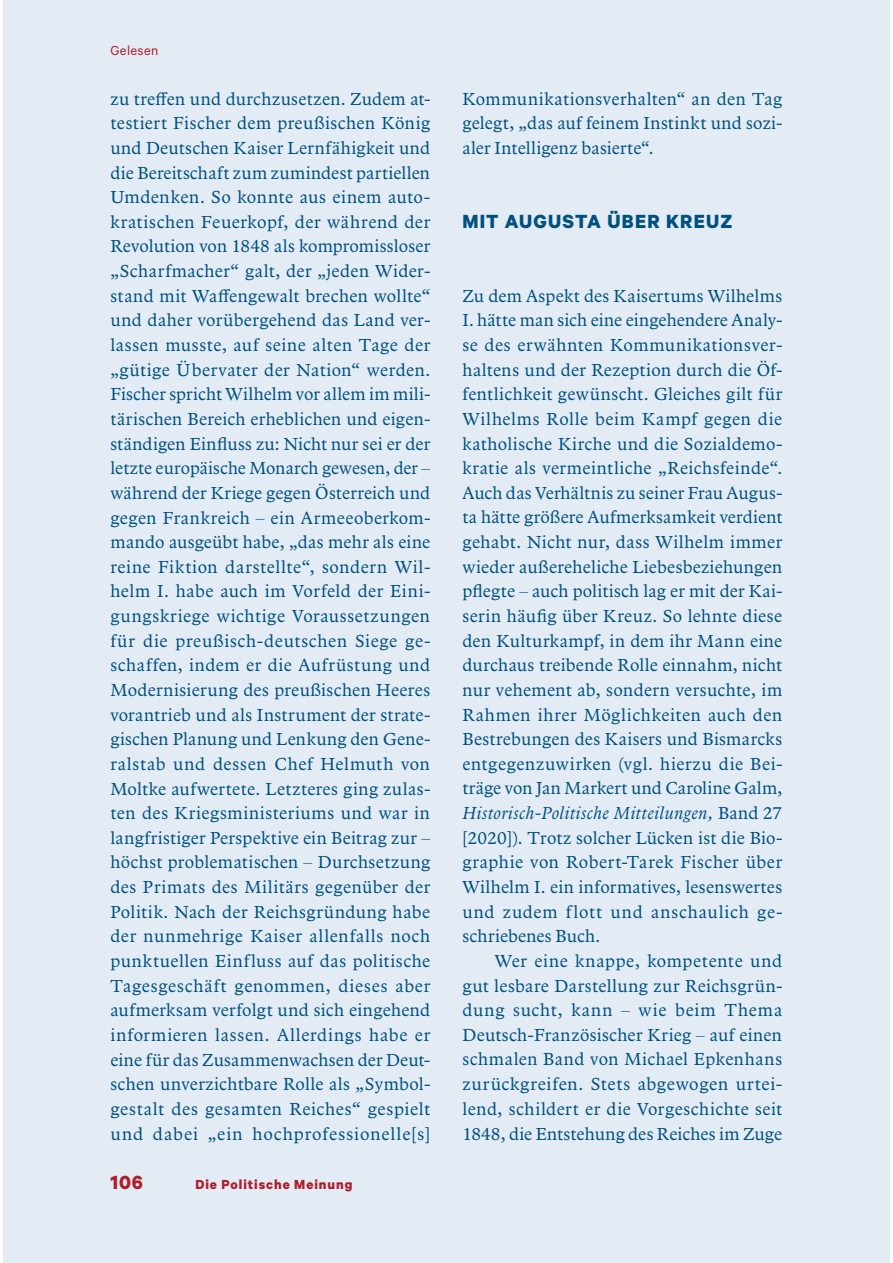
<style>
.page{position:relative;width:893px;height:1263px;background:#fff}
.page>*{position:absolute;margin:0;border:0;box-sizing:border-box;transform-origin:0 0}
.t1{font:700 21.45px "Calibre";letter-spacing:.055em;color:#005081}
.t2{font:700 21.45px "Calibre";color:#af1e2c}
.t3{font:18px/24.6px "Arbesco DT";letter-spacing:.03em;color:#005081;text-align:justify}
.t4{font:700 14.85px "Calibre";letter-spacing:.065em;color:#af1e2c}
.t5{font:14.85px "Calibre";letter-spacing:.025em;color:#af1e2c}
.s1{font-style:italic}
</style>
<div class="page">
<div style="left:3px;top:0;width:887px;height:1263px;background:#e3ecf5"></div>
<p class="t5" style="left:110px;top:46px;width:50px">Gelesen</p>
<p class="t3" style="left:110px;top:88px;width:321px">zu treffen und durchzusetzen. Zudem at&shy;testiert Fischer dem preußischen König und Deutschen Kaiser Lernfähigkeit und die Bereitschaft zum zumindest partiellen Umdenken. So konnte aus einem auto&shy;kratischen Feuerkopf, der während der Revolution von 1848 als kompromissloser „Scharfmacher“ galt, der „jeden Wider&shy;stand mit Waffengewalt brechen wollte“ und daher vorübergehend das Land ver&shy;lassen musste, auf seine alten Tage der „gütige Übervater der Nation“ werden.<br>Fischer spricht Wilhelm vor allem im mili&shy;tärischen Bereich erheblichen und eigen&shy;ständigen Einfluss zu: Nicht nur sei er der letzte europäische Monarch gewesen, der – während der Kriege gegen Österreich und gegen Frankreich – ein Armeeoberkom&shy;mando ausgeübt habe, „das mehr als eine reine Fiktion darstellte“, sondern Wil&shy;helm I. habe auch im Vorfeld der Eini&shy;gungskriege wichtige Voraussetzungen für die preußisch-deutschen Siege ge&shy;schaffen, indem er die Aufrüstung und Modernisierung des preußischen Heeres vorantrieb und als Instrument der strate&shy;gischen Planung und Lenkung den Gene&shy;ralstab und dessen Chef Helmuth von Moltke aufwertete. Letzteres ging zulas&shy;ten des Kriegsministeriums und war in langfristiger Perspektive ein Beitrag zur – höchst pro ble matischen – Durchsetzung des Primats des Militärs gegenüber der Politik. Nach der Reichsgründung habe der nunmehrige Kaiser allenfalls noch punktuellen Einfluss auf das politische Tagesgeschäft genommen, dieses aber aufmerksam verfolgt und sich eingehend informieren lassen. Allerdings habe er eine für das Zusammenwachsen der Deut&shy;schen unverzichtbare Rolle als „Symbol&shy;gestalt des gesamten Reiches“ gespielt und dabei „ein hochprofessionelle[s]</p>
<p class="t3" style="left:462px;top:88px;width:321px">Kommunikationsverhalten“ an den Tag gelegt, „das auf feinem Instinkt und sozi&shy;aler Intelligenz basierte“.</p>
<p class="t1" style="left:462px;top:214px;width:271px">MIT AUGUSTA ÜBER KREUZ</p>
<p class="t3" style="left:462px;top:285px;width:321px">Zu dem Aspekt des Kaisertums Wilhelms I. hätte man sich eine eingehendere Analy&shy;se des erwähnten Kommunikationsver&shy;haltens und der Rezeption durch die Öf&shy;fentlichkeit gewünscht. Gleiches gilt für Wilhelms Rolle beim Kampf gegen die katholische Kirche und die Sozialdemo&shy;kratie als vermeintliche „Reichsfeinde“.<br>Auch das Verhältnis zu seiner Frau Augus&shy;ta hätte größere Aufmerksamkeit verdient gehabt. Nicht nur, dass Wilhelm immer wieder außereheliche Liebesbeziehungen pflegte – auch politisch lag er mit der Kai&shy;serin häufig über Kreuz. So lehnte diese den Kulturkampf, in dem ihr Mann eine durchaus treibende Rolle einnahm, nicht nur vehement ab, sondern versuchte, im Rahmen ihrer Möglichkeiten auch den Bestrebungen des Kaisers und Bismarcks entgegenzuwirken (vgl. hierzu die Bei&shy;träge von Jan Markert und Caroline Galm, <span class="s1">Historisch- Politische Mitteilungen,</span> Band 27 [2020]). Trotz solcher Lücken ist die Bio&shy;graphie von Robert-Tarek Fischer über Wilhelm I. ein informa tives, lesenswertes und zudem flott und anschaulich ge&shy;schriebenes Buch.</p>
<p class="t3" style="left:462px;top:950px;width:321px;text-indent:32px">Wer eine knappe, kompetente und gut lesbare Darstellung zur Reichsgrün&shy;dung sucht, kann – wie beim Thema Deutsch-Französischer Krieg – auf einen schmalen Band von Michael Epkenhans zurück greifen. Stets abgewogen urtei&shy;lend, schildert er die Vorgeschichte seit 1848, die Ent stehung des Reiches im Zuge</p>
<p class="t2" style="left:110px;top:1175px;width:34px">106</p>
<p class="t4" style="left:195px;top:1179px;width:158px">Die Politische Meinung</p>
</div>
